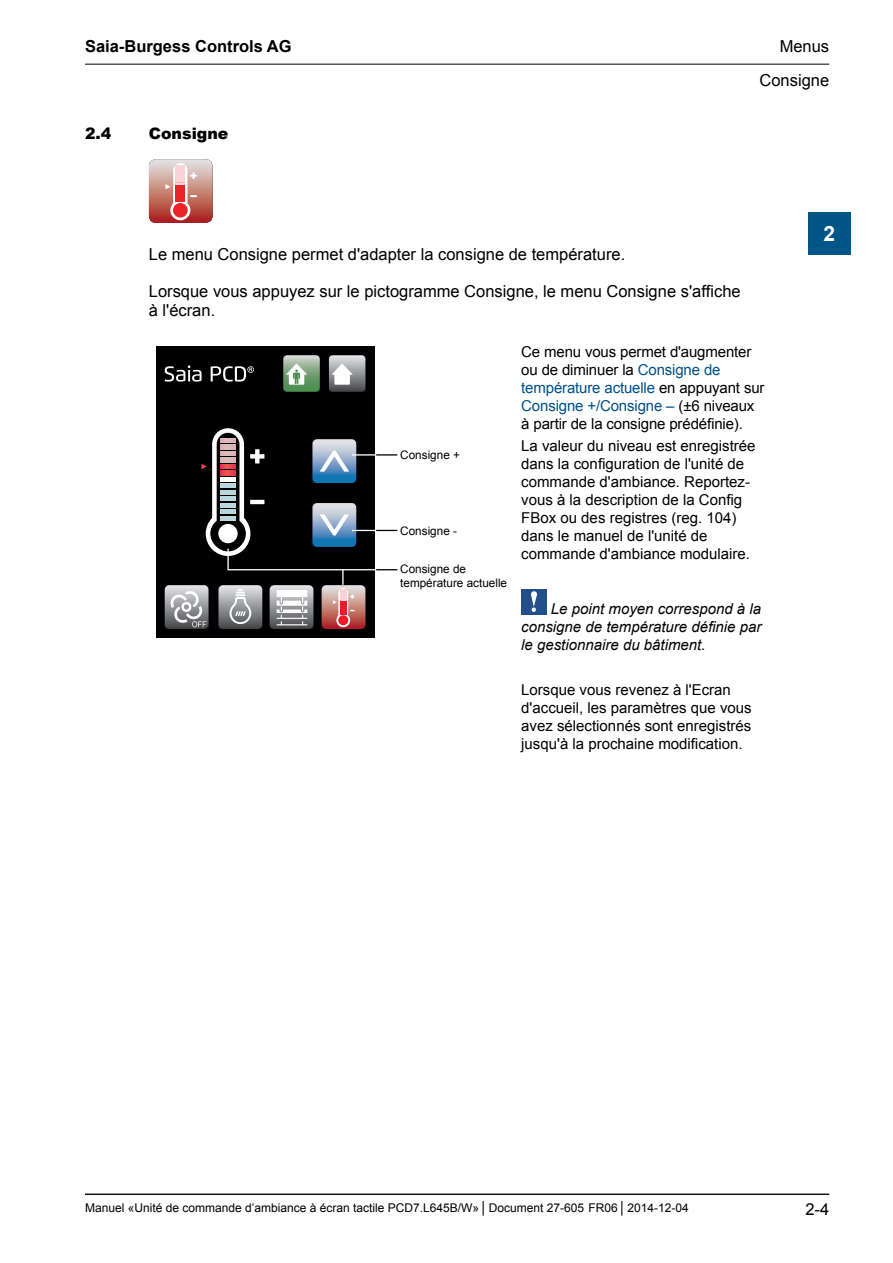
<style>
.page{position:relative;width:893px;height:1263px;background:#fff}
.page>*{position:absolute;margin:0;border:0;box-sizing:border-box;transform-origin:0 0}
.t1{font:700 21px "Arial";color:#fff}
.EN_Fliesstext{font:16.5px/19.8px "Arial";color:#000}
.t2{font:700 16.5px "Arial";color:#000}
.EN_Ueberschrift_2{font:900 15.75px "Arial";color:#000}
.EN_TextTabelle_10pt{font:15px/18px "Arial";color:#000}
.EN_TextTabelle_10pt-2{font:italic 15px/18px "Arial";color:#000;text-align:justify}
.t3{font:12px "Arial";color:#000}
.t4{font:11.7px/14.1px "Arial";color:#000}
.s1{color:#005087}
</style>
<div class="page">
<hr style="left:85px;top:64px;width:744px;height:1px;background:#000">
<hr style="left:85px;top:1194px;width:744px;height:1px;background:#000">
<div style="left:808px;top:213px;width:42px;height:42px;background:#005587"></div>
<svg style="left:149px;top:159px;width:64px;height:64px;background:#d08c85"></svg>
<div style="left:156px;top:346px;width:219px;height:292px;background:#000"></div>
<svg style="left:329px;top:355px;width:36px;height:37px"></svg>
<svg style="left:283px;top:355px;width:37px;height:37px"></svg>
<svg style="left:165px;top:365px;width:37px;height:17px"></svg>
<svg style="left:211px;top:366px;width:43px;height:16px"></svg>
<svg style="left:165px;top:428px;width:232px;height:201px"></svg>
<div style="left:521px;top:589px;width:26px;height:25px;background:#224e89"></div>
<svg style="left:531px;top:591px;width:6px;height:21px"></svg>
<p class="t2" style="left:85px;top:36px;width:208px">Saia-Burgess Controls AG</p>
<p class="EN_Ueberschrift_2" style="left:85px;top:122px;width:28px">2.4</p>
<p class="EN_Ueberschrift_2" style="left:149px;top:122px;width:81px">Consigne</p>
<p class="EN_Fliesstext" style="left:780px;top:37px;width:51px">Menus</p>
<p class="EN_Fliesstext" style="left:759px;top:71px;width:71px">Consigne</p>
<p class="EN_Fliesstext" style="left:149px;top:244px;width:478px">Le menu Consigne permet d'adapter la consigne de température.</p>
<p class="EN_Fliesstext" style="left:149px;top:281px;width:593px">Lorsque vous appuyez sur le pictogramme Consigne, le menu Consigne s'affiche à l'écran.</p>
<h1 class="t1" style="left:823px;top:219px;width:13px">2</h1>
<p class="t4" style="left:400px;top:448px;width:61px">Consigne +</p>
<p class="t4" style="left:400px;top:524px;width:58px">Consigne -</p>
<p class="t4" style="left:400px;top:562px;width:108px">Consigne de température actuelle</p>
<p class="EN_TextTabelle_10pt" style="left:521px;top:343px;width:245px">Ce menu vous permet d'augmenter ou de diminuer la <span class="s1">Consigne de température actuelle</span> en appuyant sur <span class="s1">Consigne +/Consigne –</span> (±6 niveaux à partir de la consigne prédéfinie).</p>
<p class="EN_TextTabelle_10pt" style="left:521px;top:437px;width:236px">La valeur du niveau est enregistrée dans la configuration de l'unité de commande d'ambiance. Reportez&shy;vous à la description de la Config<br>FBox ou des registres (reg. 104) dans le manuel de l'unité de commande d'ambiance modulaire.</p>
<p class="EN_TextTabelle_10pt-2" style="left:521px;top:600px;width:242px;text-indent:30px">Le point moyen correspond à la consigne de température définie par le gestionnaire du bâtiment.</p>
<p class="EN_TextTabelle_10pt" style="left:521px;top:681px;width:232px">Lorsque vous revenez à l'Ecran d'accueil, les paramètres que vous avez sélectionnés sont enregistrés jusqu'à la prochaine modification.</p>
<p class="t3" style="left:85px;top:1200px;width:605px">Manuel «Unité de commande d’ambiance à écran tactile PCD7.L645B/W»│Document 27-605 FR06 │ 2014-12-04</p>
<p class="EN_Fliesstext" style="left:805px;top:1200px;width:25px">2-4</p>
</div>
